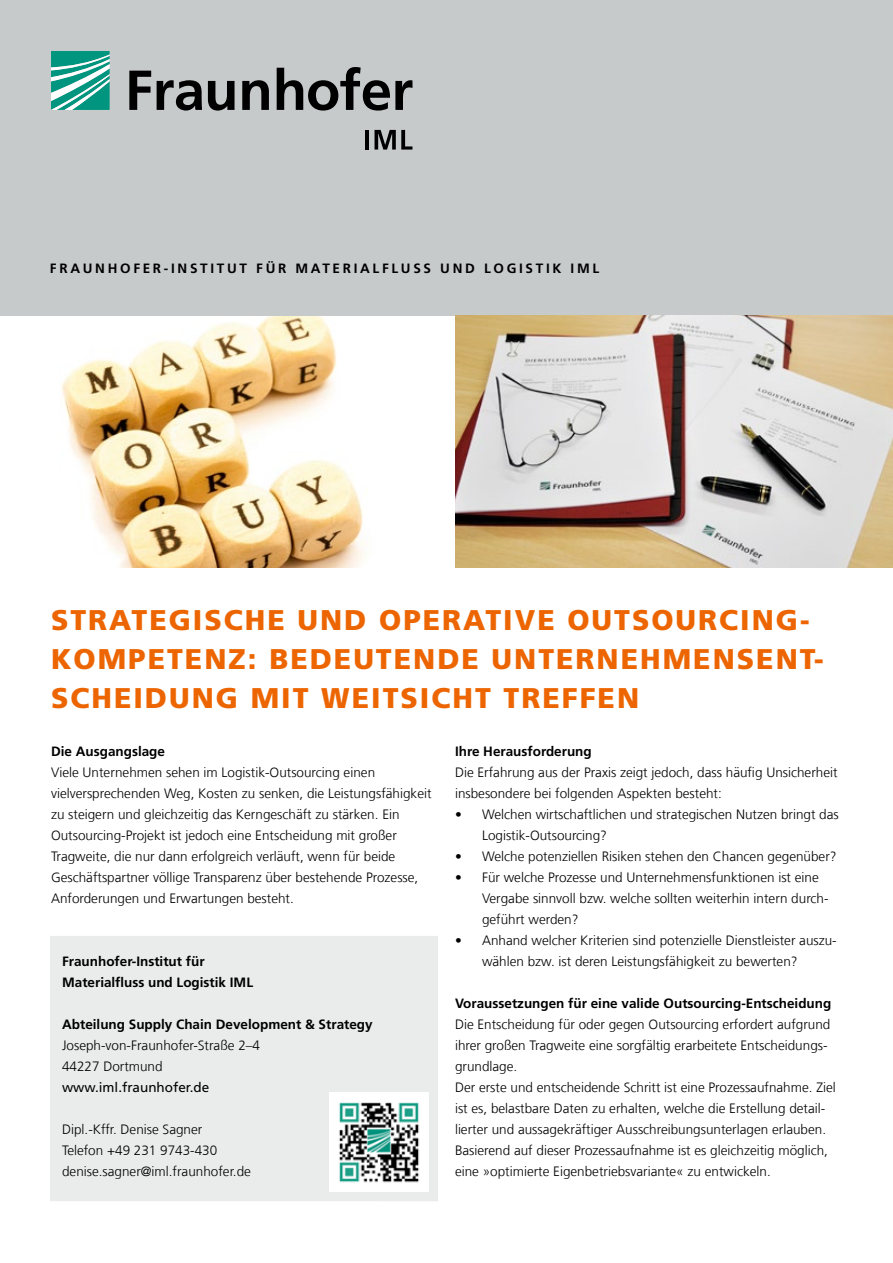
<style>
.page{position:relative;width:893px;height:1263px;background:#fff}
.page>*{position:absolute;margin:0;border:0;box-sizing:border-box;transform-origin:0 0}
._00_Titel{font:900 28.5px/39px "Frutiger LT Com";letter-spacing:.07em;color:#ec6500}
._06_Fließtext{font:300 13.5px/21px "Frutiger LT Com";color:#000}
._07_Zwischenüberschr{font:700 13.5px/21px "Frutiger LT Com";color:#000}
._10_Institutsname{font:700 13.5px "Frutiger LT Com";letter-spacing:.2em;color:#000}
._06_Fließtext-2{font:13.5px "Frutiger LT Com";color:#000}
</style>
<div class="page">
<img style="left:43px;top:315px;width:395px;height:253px">
<div style="left:0;top:0;width:893px;height:315px;background:#c7cacb"></div>
<svg style="left:51px;top:51px;width:59px;height:59px;background:#4bb3a3"></svg>
<svg style="left:129px;top:67px;width:283px;height:44px"></svg>
<hr style="left:366px;top:130px;width:3px;height:20px;background:#000">
<svg style="left:375px;top:130px;width:37px;height:20px"></svg>
<div style="left:50px;top:936px;width:388px;height:265px;background:#eaebeb"></div>
<img style="left:455px;top:315px;width:438px;height:252px">
<img style="left:330px;top:1092px;width:99px;height:99px">
<p class="_10_Institutsname" style="left:50px;top:260px;width:551px">FRAUNHOFER-INSTITUT FÜR MATERIALFLUSS UND LOGISTIK IML</p>
<p class="_00_Titel" style="left:51px;top:600px;width:774px">STRATEGISCHE UND OPERATIVE OUTSOURCING-<br>KOMPETENZ: BEDEUTENDE UNTERNEHMENSENT-<br>SCHEIDUNG MIT WEITSICHT TREFFEN</p>
<p class="_07_Zwischenüberschr" style="left:51px;top:741px;width:116px">Die Ausgangslage</p>
<p class="_06_Fließtext" style="left:51px;top:762px;width:382px">Viele Unternehmen sehen im Logistik-Outsourcing einen vielversprechenden Weg, Kosten zu senken, die Leistungsfähigkeit zu steigern und gleichzeitig das Kerngeschäft zu stärken. Ein Outsourcing-Projekt ist jedoch eine Entscheidung mit großer Tragweite, die nur dann erfolgreich verläuft, wenn für beide Geschäftspartner völlige Transparenz über bestehende Prozesse, Anforderungen und Erwartungen besteht.</p>
<p class="_07_Zwischenüberschr" style="left:455px;top:741px;width:138px">Ihre Herausforderung</p>
<p class="_06_Fließtext" style="left:455px;top:762px;width:384px">Die Erfahrung aus der Praxis zeigt jedoch, dass häufig Unsicherheit insbesondere bei folgenden Aspekten besteht:</p>
<p class="_06_Fließtext" style="left:482px;top:804px;width:358px;text-indent:-27px">• Welchen wirtschaftlichen und strategischen Nutzen bringt das<br>Logistik-Outsourcing?</p>
<p class="_06_Fließtext" style="left:455px;top:846px;width:383px">• Welche potenziellen Risiken stehen den Chancen gegenüber?</p>
<p class="_06_Fließtext" style="left:482px;top:867px;width:348px;text-indent:-27px">• Für welche Prozesse und Unternehmensfunktionen ist eine<br>Vergabe sinnvoll bzw. welche sollten weiterhin intern durch&shy;geführt werden?</p>
<p class="_06_Fließtext" style="left:482px;top:930px;width:356px;text-indent:-27px">• Anhand welcher Kriterien sind potenzielle Dienstleister auszu&shy;wählen bzw. ist deren Leistungsfähigkeit zu bewerten?</p>
<p class="_07_Zwischenüberschr" style="left:455px;top:993px;width:378px">Voraussetzungen für eine valide Outsourcing-Entscheidung</p>
<p class="_06_Fließtext" style="left:455px;top:1014px;width:377px">Die Entscheidung für oder gegen Outsourcing erfordert aufgrund ihrer großen Tragweite eine sorgfältig erarbeitete Entscheidungs&shy;grundlage.</p>
<p class="_06_Fließtext" style="left:455px;top:1077px;width:382px">Der erste und entscheidende Schritt ist eine Prozessaufnahme. Ziel ist es, belastbare Daten zu erhalten, welche die Erstellung detail&shy;lierter und aussagekräftiger Ausschreibungsunterlagen erlauben.<br>Basierend auf dieser Prozessaufnahme ist es gleichzeitig möglich, eine »optimierte Eigenbetriebsvariante« zu entwickeln.</p>
<p class="_07_Zwischenüberschr" style="left:62px;top:951px;width:193px">Fraunhofer-Institut für<br>Materialfluss und Logistik IML</p>
<p class="_07_Zwischenüberschr" style="left:62px;top:1014px;width:312px">Abteilung Supply Chain Development &amp; Strategy</p>
<p class="_06_Fließtext" style="left:62px;top:1035px;width:200px">Joseph-von-Fraunhofer-Straße 2–4</p>
<p class="_06_Fließtext" style="left:62px;top:1056px;width:102px">44227 Dortmund</p>
<p class="_06_Fließtext-2" style="left:62px;top:1079px;width:149px">www.iml.fraunhofer.de</p>
<p class="_06_Fließtext" style="left:62px;top:1119px;width:142px">Dipl.-Kffr. Denise Sagner</p>
<p class="_06_Fließtext" style="left:62px;top:1140px;width:157px">Telefon +49 231 9743-430</p>
<p class="_06_Fließtext" style="left:62px;top:1161px;width:190px">denise.sagner@iml.fraunhofer.de</p>
</div>
